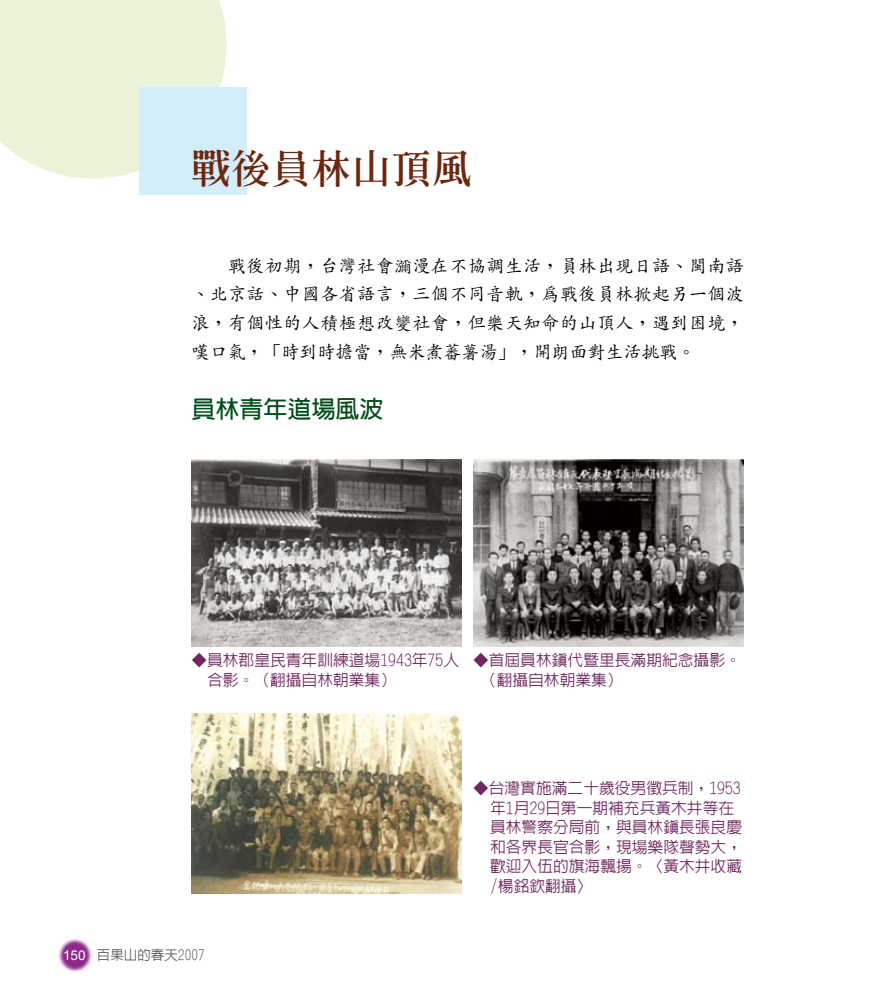
<style>
.page{position:relative;width:893px;height:1000px;background:#fff}
.page>*{position:absolute;margin:0;border:0;box-sizing:border-box;transform-origin:0 0}
.t1{font:39px "Inn Ming Extra";letter-spacing:.03em;color:#6b280e}
.t2{font:700 24px "Lin Gothic";color:#004e1a}
.t3{font:500 18px/28.5px "Zen Kai";letter-spacing:.025em;color:#000;text-align:justify}
.t4{font:500 15.75px/19.5px "Lin Gothic";color:#6f2760}
.t5{font:500 13.5px "Lin Gothic";color:#595757}
.s1{font-family:"Arial";font-weight:400;color:#fff}
</style>
<div class="page">
<img style="left:58px;top:938px;width:34px;height:33px">
<div style="left:0;top:0;width:227px;height:178px;background:#ebf3d9"></div>
<div style="left:140px;top:87px;width:107px;height:108px;background:#d3edfb"></div>
<img style="left:191px;top:713px;width:270px;height:180px">
<img style="left:191px;top:459px;width:271px;height:187px">
<img style="left:473px;top:459px;width:270px;height:187px">
<h1 class="t1" style="left:191px;top:148px;width:282px">戰後員林山頂風</h1>
<p class="t3" style="left:191px;top:252px;width:554px">　　戰後初期，台灣社會瀰漫在不協調生活，員林出現日語、閩南語、北京話、中國各省語言，三個不同音軌，為戰後員林掀起另一個波浪，有個性的人積極想改變社會，但樂天知命的山頂人，遇到困境，嘆口氣，「時到時擔當，無米煮蕃薯湯」，開朗面對生活挑戰。</p>
<h2 class="t2" style="left:191px;top:396px;width:193px">員林青年道場風波</h2>
<p class="t4" style="left:207px;top:650px;width:253px;text-indent:-16px">◆員林郡皇民青年訓練道場1943年75人合影。（翻攝自林朝業集）</p>
<p class="t4" style="left:481px;top:650px;width:261px;text-indent:-8px">◆首屆員林鎮代暨里長滿期紀念攝影。（翻攝自林朝業集）</p>
<p class="t5" style="left:63px;top:947px;width:143px"><span class="s1">150</span> 百果山的春天2007</p>
<p class="t4" style="left:490px;top:778px;width:253px;text-indent:-17px">◆台灣實施滿二十歲役男徵兵制，1953年1月29日第一期補充兵黃木井等在員林警察分局前，與員林鎮長張良慶和各界長官合影，現場樂隊聲勢大，歡迎入伍的旗海飄揚。〈黃木井收藏/楊銘欽翻攝〉</p>
</div>
